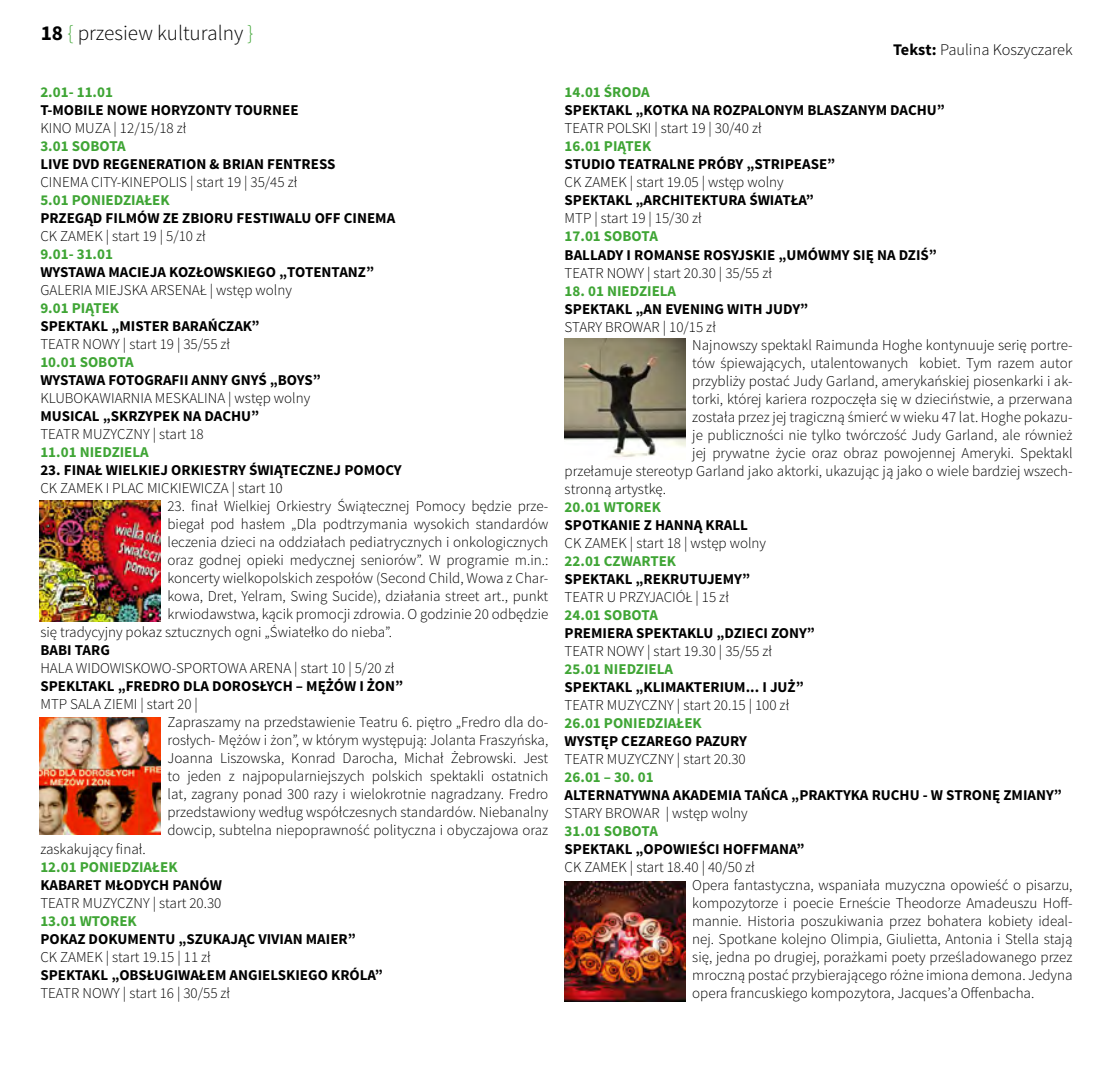
<style>
.page{position:relative;width:1113px;height:1092px;background:#fff}
.page>*{position:absolute;margin:0;border:0;box-sizing:border-box;transform-origin:0 0}
.t1{font:300 21.25px "Source Sans Pro";color:#000}
.t2{font:300 16.25px "Source Sans Pro";color:#000}
.t3{font:300 15px/18px "Source Sans Pro";color:#000}
.t4{font:700 15px "Source Sans Pro";color:#000}
.t5{font:700 15px "Source Sans Pro";color:#3fa535}
.s1{font-weight:700}
.s2{color:#3fa535}
</style>
<div class="page">
<img style="left:40px;top:500px;width:120px;height:121px">
<img style="left:40px;top:718px;width:120px;height:116px">
<img style="left:564px;top:338px;width:121px;height:119px">
<img style="left:564px;top:881px;width:121px;height:120px">
<h1 class="t1" style="left:41px;top:20px;width:214px"><span class="s1">18</span> <span class="s2">{</span> przesiew kulturalny <span class="s2">}</span></h1>
<p class="t5" style="left:40px;top:82px;width:74px">2.01- 11.01</p>
<p class="t4" style="left:40px;top:100px;width:260px">T-MOBILE NOWE HORYZONTY TOURNEE</p>
<p class="t3" style="left:40px;top:119px;width:148px">KINO MUZA | 12/15/18 zł</p>
<p class="t5" style="left:40px;top:136px;width:87px">3.01 SOBOTA</p>
<p class="t4" style="left:40px;top:154px;width:296px">LIVE DVD REGENERATION &amp; BRIAN FENTRESS</p>
<p class="t3" style="left:40px;top:173px;width:258px">CINEMA CITY-KINEPOLIS | start 19 | 35/45 zł</p>
<p class="t5" style="left:40px;top:190px;width:131px">5.01 PONIEDZIAŁEK</p>
<p class="t4" style="left:40px;top:208px;width:356px">PRZEGĄD FILMÓW ZE ZBIORU FESTIWALU OFF CINEMA</p>
<p class="t3" style="left:40px;top:227px;width:167px">CK ZAMEK | start 19 | 5/10 zł</p>
<p class="t5" style="left:40px;top:244px;width:74px">9.01- 31.01</p>
<p class="t4" style="left:40px;top:262px;width:335px">WYSTAWA MACIEJA KOZŁOWSKIEGO „TOTENTANZ”</p>
<p class="t3" style="left:40px;top:281px;width:253px">GALERIA MIEJSKA ARSENAŁ | wstęp wolny</p>
<p class="t5" style="left:40px;top:298px;width:80px">9.01 PIĄTEK</p>
<p class="t4" style="left:40px;top:316px;width:221px">SPEKTAKL „MISTER BARAŃCZAK”</p>
<p class="t3" style="left:40px;top:335px;width:191px">TEATR NOWY | start 19 | 35/55 zł</p>
<p class="t5" style="left:40px;top:352px;width:95px">10.01 SOBOTA</p>
<p class="t4" style="left:40px;top:370px;width:282px">WYSTAWA FOTOGRAFII ANNY GNYŚ „BOYS”</p>
<p class="t3" style="left:40px;top:389px;width:271px">KLUBOKAWIARNIA MESKALINA | wstęp wolny</p>
<p class="t4" style="left:40px;top:406px;width:220px">MUSICAL „SKRZYPEK NA DACHU”</p>
<p class="t3" style="left:40px;top:425px;width:165px">TEATR MUZYCZNY | start 18</p>
<p class="t5" style="left:40px;top:442px;width:110px">11.01 NIEDZIELA</p>
<p class="t4" style="left:40px;top:460px;width:363px">23. FINAŁ WIELKIEJ ORKIESTRY ŚWIĄTECZNEJ POMOCY</p>
<p class="t3" style="left:40px;top:479px;width:244px">CK ZAMEK I PLAC MICKIEWICZA | start 10</p>
<p class="t3" style="left:167px;top:497px;width:382px">23. finał Wielkiej Orkiestry Świątecznej Pomocy będzie prze-</p>
<p class="t3" style="left:167px;top:515px;width:382px">biegał pod hasłem „Dla podtrzymania wysokich standardów</p>
<p class="t3" style="left:167px;top:533px;width:382px">leczenia dzieci na oddziałach pediatrycznych i onkologicznych</p>
<p class="t3" style="left:167px;top:551px;width:382px">oraz godnej opieki medycznej seniorów”. W programie m.in.:</p>
<p class="t3" style="left:167px;top:569px;width:382px">koncerty wielkopolskich zespołów (Second Child, Wowa z Char-</p>
<p class="t3" style="left:167px;top:587px;width:382px">kowa, Dret, Yelram, Swing Sucide), działania street art., punkt</p>
<p class="t3" style="left:167px;top:605px;width:382px">krwiodawstwa, kącik promocji zdrowia. O godzinie 20 odbędzie</p>
<p class="t3" style="left:40px;top:623px;width:353px">się tradycyjny pokaz sztucznych ogni „Światełko do nieba”.</p>
<p class="t4" style="left:40px;top:640px;width:71px">BABI TARG</p>
<p class="t3" style="left:40px;top:659px;width:355px">HALA WIDOWISKOWO-SPORTOWA ARENA | start 10 | 5/20 zł</p>
<p class="t4" style="left:40px;top:676px;width:364px">SPEKLTAKL „FREDRO DLA DOROSŁYCH – MĘŻÓW I ŻON”</p>
<p class="t3" style="left:40px;top:695px;width:159px">MTP SALA ZIEMI | start 20 |</p>
<p class="t3" style="left:167px;top:713px;width:382px">Zapraszamy na przedstawienie Teatru 6. piętro „Fredro dla do-</p>
<p class="t3" style="left:167px;top:731px;width:382px">rosłych- Mężów i żon”, w którym występują: Jolanta Fraszyńska,</p>
<p class="t3" style="left:167px;top:749px;width:382px">Joanna Liszowska, Konrad Darocha, Michał Żebrowski. Jest</p>
<p class="t3" style="left:167px;top:767px;width:382px">to jeden z najpopularniejszych polskich spektakli ostatnich</p>
<p class="t3" style="left:167px;top:785px;width:382px">lat, zagrany ponad 300 razy i wielokrotnie nagradzany. Fredro</p>
<p class="t3" style="left:167px;top:803px;width:382px">przedstawiony według współczesnych standardów. Niebanalny</p>
<p class="t3" style="left:167px;top:821px;width:382px">dowcip, subtelna niepoprawność polityczna i obyczajowa oraz</p>
<p class="t3" style="left:40px;top:839px;width:107px">zaskakujący finał.</p>
<p class="t5" style="left:40px;top:856px;width:139px">12.01 PONIEDZIAŁEK</p>
<p class="t4" style="left:40px;top:874px;width:183px">KABARET MŁODYCH PANÓW</p>
<p class="t3" style="left:40px;top:893px;width:183px">TEATR MUZYCZNY | start 20.30</p>
<p class="t5" style="left:40px;top:910px;width:98px">13.01 WTOREK</p>
<p class="t4" style="left:40px;top:928px;width:317px">POKAZ DOKUMENTU „SZUKAJĄC VIVIAN MAIER”</p>
<p class="t3" style="left:40px;top:947px;width:172px">CK ZAMEK | start 19.15 | 11 zł</p>
<p class="t4" style="left:40px;top:964px;width:344px">SPEKTAKL „OBSŁUGIWAŁEM ANGIELSKIEGO KRÓLA”</p>
<p class="t3" style="left:40px;top:983px;width:191px">TEATR NOWY | start 16 | 30/55 zł</p>
<p class="t2" style="left:893px;top:39px;width:181px"><span class="s1">Tekst:</span> Paulina Koszyczarek</p>
<p class="t5" style="left:564px;top:83px;width:87px">14.01 ŚRODA</p>
<p class="t4" style="left:564px;top:101px;width:382px">SPEKTAKL „KOTKA NA ROZPALONYM BLASZANYM DACHU”</p>
<p class="t3" style="left:564px;top:119px;width:198px">TEATR POLSKI | start 19 | 30/40 zł</p>
<p class="t5" style="left:564px;top:137px;width:88px">16.01 PIĄTEK</p>
<p class="t4" style="left:564px;top:155px;width:272px">STUDIO TEATRALNE PRÓBY „STRIPEASE”</p>
<p class="t3" style="left:564px;top:173px;width:221px">CK ZAMEK | start 19.05 | wstęp wolny</p>
<p class="t4" style="left:564px;top:191px;width:251px">SPEKTAKL „ARCHITEKTURA ŚWIATŁA”</p>
<p class="t3" style="left:564px;top:209px;width:138px">MTP | start 19 | 15/30 zł</p>
<p class="t5" style="left:564px;top:227px;width:95px">17.01 SOBOTA</p>
<p class="t4" style="left:564px;top:245px;width:374px">BALLADY I ROMANSE ROSYJSKIE „UMÓWMY SIĘ NA DZIŚ”</p>
<p class="t3" style="left:564px;top:263px;width:209px">TEATR NOWY | start 20.30 | 35/55 zł</p>
<p class="t5" style="left:564px;top:281px;width:113px">18. 01 NIEDZIELA</p>
<p class="t4" style="left:564px;top:299px;width:245px">SPEKTAKL „AN EVENING WITH JUDY”</p>
<p class="t3" style="left:564px;top:317px;width:153px">STARY BROWAR | 10/15 zł</p>
<p class="t3" style="left:692px;top:335px;width:382px">Najnowszy spektakl Raimunda Hoghe kontynuuje serię portre-</p>
<p class="t3" style="left:692px;top:353px;width:382px">tów śpiewających, utalentowanych kobiet. Tym razem autor</p>
<p class="t3" style="left:692px;top:371px;width:382px">przybliży postać Judy Garland, amerykańskiej piosenkarki i ak-</p>
<p class="t3" style="left:692px;top:389px;width:382px">torki, której kariera rozpoczęła się w dzieciństwie, a przerwana</p>
<p class="t3" style="left:692px;top:407px;width:382px">została przez jej tragiczną śmierć w wieku 47 lat. Hoghe pokazu-</p>
<p class="t3" style="left:692px;top:425px;width:382px">je publiczności nie tylko twórczość Judy Garland, ale również</p>
<p class="t3" style="left:692px;top:443px;width:382px">jej prywatne życie oraz obraz powojennej Ameryki. Spektakl</p>
<p class="t3" style="left:564px;top:461px;width:509px">przełamuje stereotyp Garland jako aktorki, ukazując ją jako o wiele bardziej wszech-</p>
<p class="t3" style="left:564px;top:479px;width:103px">stronną artystkę.</p>
<p class="t5" style="left:564px;top:497px;width:98px">20.01 WTOREK</p>
<p class="t4" style="left:564px;top:515px;width:185px">SPOTKANIE Z HANNĄ KRALL</p>
<p class="t3" style="left:564px;top:533px;width:203px">CK ZAMEK | start 18 | wstęp wolny</p>
<p class="t5" style="left:564px;top:551px;width:113px">22.01 CZWARTEK</p>
<p class="t4" style="left:564px;top:569px;width:187px">SPEKTAKL „REKRUTUJEMY”</p>
<p class="t3" style="left:564px;top:587px;width:166px">TEATR U PRZYJACIÓŁ | 15 zł</p>
<p class="t5" style="left:564px;top:605px;width:95px">24.01 SOBOTA</p>
<p class="t4" style="left:564px;top:623px;width:252px">PREMIERA SPEKTAKLU „DZIECI ZONY”</p>
<p class="t3" style="left:564px;top:641px;width:209px">TEATR NOWY | start 19.30 | 35/55 zł</p>
<p class="t5" style="left:564px;top:659px;width:110px">25.01 NIEDZIELA</p>
<p class="t4" style="left:564px;top:677px;width:241px">SPEKTAKL „KLIMAKTERIUM... I JUŻ”</p>
<p class="t3" style="left:564px;top:695px;width:226px">TEATR MUZYCZNY | start 20.15 | 100 zł</p>
<p class="t5" style="left:564px;top:713px;width:139px">26.01 PONIEDZIAŁEK</p>
<p class="t4" style="left:564px;top:731px;width:184px">WYSTĘP CEZAREGO PAZURY</p>
<p class="t3" style="left:564px;top:749px;width:183px">TEATR MUZYCZNY | start 20.30</p>
<p class="t5" style="left:564px;top:767px;width:90px">26.01 – 30. 01</p>
<p class="t4" style="left:564px;top:785px;width:499px">ALTERNATYWNA AKADEMIA TAŃCA „PRAKTYKA RUCHU - W STRONĘ ZMIANY”</p>
<p class="t3" style="left:564px;top:803px;width:185px">STARY BROWAR | wstęp wolny</p>
<p class="t5" style="left:564px;top:821px;width:95px">31.01 SOBOTA</p>
<p class="t4" style="left:564px;top:839px;width:241px">SPEKTAKL „OPOWIEŚCI HOFFMANA”</p>
<p class="t3" style="left:692px;top:857px;width:382px;text-indent:-128px">CK ZAMEK | start 18.40 | 40/50 zł<br>Opera fantastyczna, wspaniała muzyczna opowieść o pisarzu, kompozytorze i poecie Erneście Theodorze Amadeuszu Hoff&shy;mannie. Historia poszukiwania przez bohatera kobiety ideal&shy;nej. Spotkane kolejno Olimpia, Giulietta, Antonia i Stella stają się, jedna po drugiej, porażkami poety prześladowanego przez mroczną postać przybierającego różne imiona demona. Jedyna opera francuskiego kompozytora, Jacques’a Offenbacha.</p>
</div>
